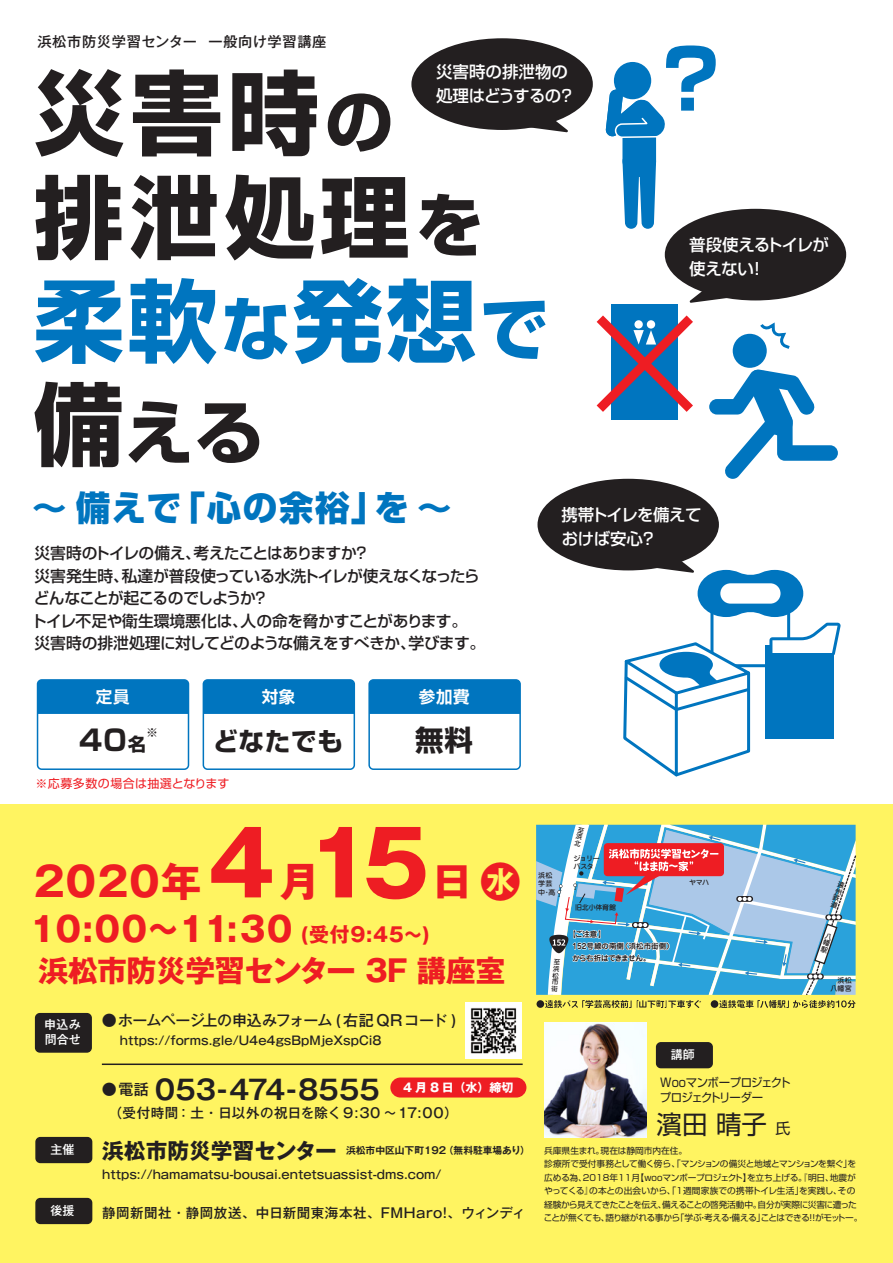
<style>
.page{position:relative;width:893px;height:1263px;background:#fff461}
.page>*{position:absolute;margin:0;border:0;box-sizing:border-box;transform-origin:0 0}
.t1{font:700 91.5px "Shin Go Pro";color:#231f20}
.t2{font:700 90px "Shin Go Pro";color:#0075bf}
.t3{font:700 90px "Shin Go Pro";color:#231f20}
.t4{font:700 69px "Shin Go Pro";color:#231f20}
.t5{font:700 40.65px "Gothic MB101 Pro";letter-spacing:.025em;color:#ee1d23}
.t6{font:800 34.5px "Shin Go Pro";letter-spacing:.04em;color:#0075bf}
.t7{font:700 34.05px "Gothic MB101 Pro";letter-spacing:.015em;color:#ee1d23}
.t8{font:700 30px "Gothic MB101 Pro";letter-spacing:-.02em;color:#ee1d23}
.t9{font:700 28.5px "Shin Go Pro";color:#231f20}
.t10{font:700 27px "Gothic MB101 Pro De";color:#231f20}
.t11{font:25.5px "Shin Go Pro";color:#231f20}
.t12{font:700 25.5px "Shin Go Pro";letter-spacing:.03em;color:#231f20}
.t13{font:700 21.75px "Gothic MB101 Pro";color:#231f20}
.t14{font:500 16.5px/24px "Shin Go Pro";letter-spacing:-.025em;color:#fff}
.t15{font:500 16.5px/24px "Shin Go Pro";color:#fff}
.t16{font:700 16.5px "Shin Go Pro De";letter-spacing:.04em;color:#fff}
.t17{font:500 15.75px/22.5px "Shin Go Pro";letter-spacing:-.03em;color:#231f20}
.t18{font:500 15px "Gothic MB101 Pro";letter-spacing:-.03em;color:#231f20}
.t19{font:500 14.25px "Gothic MB101 Pro";letter-spacing:.045em;color:#231f20}
.t20{font:500 13.5px "Gothic MB101 Pro";letter-spacing:.03em;color:#231f20}
.t21{font:500 12px "Gothic MB101 Pro";color:#231f20}
.t22{font:12px/14.4px "Shin Go Pro";letter-spacing:-.05em;color:#231f20;scale:.95 1}
.t23{font:12px "Shin Go Pro";letter-spacing:.035em;color:#ee1d23}
.t24{font:500 12px/14.4px "Gothic MB101 Pro";letter-spacing:.005em;color:#fff}
.t25{font:700 12px "Gothic MB101 Pro";color:#fff}
.t26{font:700 12px "Shin Go Pro";color:#231f20}
.t27{font:700 9.75px "Gothic MB101 Pro De";color:#231f20}
.t28{font:8.7px/13.5px "Shin Go Pro";letter-spacing:-.03em;color:#231f20}
.t29{font:700 7.5px/12px "Jun 501 Pro";color:#231f20}
.t30{font:500 6.9px/8.1px "Jun 34 Pro";letter-spacing:-.025em;color:#231f20}
.s1{font-size:69px}
.s2{font-size:90px}
.s3{font-size:18px}
.s4{font-size:89.4px}
.s5{font-size:19.95px}
.s6{font-size:15px}
</style>
<div class="page">
<div style="left:0;top:0;width:893px;height:804px;background:#fff"></div>
<div style="left:36px;top:1138px;width:56px;height:24px;background:#231f20;border-radius:4px"></div>
<div style="left:35px;top:1137px;width:57px;height:26px;border:2px solid #231f20;border-radius:4px"></div>
<div style="left:36px;top:1198px;width:56px;height:25px;background:#231f20;border-radius:4px"></div>
<div style="left:35px;top:1198px;width:57px;height:26px;border:2px solid #231f20;border-radius:4px"></div>
<img style="left:544px;top:1023px;width:102px;height:114px">
<div style="left:657px;top:1043px;width:55px;height:24px;background:#231f20;border-radius:4px"></div>
<div style="left:656px;top:1042px;width:57px;height:26px;border:2px solid #231f20;border-radius:4px"></div>
<div style="left:36px;top:1014px;width:55px;height:38px;background:#231f20;border-radius:4px"></div>
<div style="left:35px;top:1013px;width:57px;height:40px;border:2px solid #231f20;border-radius:4px"></div>
<hr style="left:102px;top:1063px;width:421px;height:2px;background:#231f20">
<div style="left:390px;top:1077px;width:136px;height:20px;background:#ee1d23;border-radius:10px"></div>
<img style="left:466px;top:1003px;width:55px;height:55px">
<div style="left:665px;top:209px;width:181px;height:91px;background:#231f20;border-radius:50%"></div>
<div style="left:537px;top:479px;width:182px;height:91px;background:#231f20;border-radius:50%"></div>
<div style="left:411px;top:38px;width:182px;height:92px;background:#231f20;border-radius:50%"></div>
<svg style="left:510px;top:115px;width:58px;height:17px"></svg>
<div style="left:368px;top:679px;width:153px;height:91px;border:2px solid #0075bf;border-radius:4px"></div>
<div style="left:369px;top:680px;width:151px;height:34px;background:#0075bf"></div>
<div style="left:37px;top:679px;width:152px;height:91px;border:2px solid #0075bf;border-radius:4px"></div>
<div style="left:38px;top:680px;width:150px;height:34px;background:#0075bf"></div>
<div style="left:203px;top:679px;width:152px;height:91px;border:2px solid #0075bf;border-radius:4px"></div>
<div style="left:203px;top:680px;width:151px;height:34px;background:#0075bf"></div>
<svg style="left:596px;top:282px;width:242px;height:197px"></svg>
<svg style="left:622px;top:552px;width:219px;height:225px"></svg>
<svg style="left:606px;top:45px;width:110px;height:184px"></svg>
<svg style="left:536px;top:825px;width:321px;height:183px;background:#81b2ca"></svg>
<h3 class="t19" style="left:37px;top:29px;width:291px">浜松市防災学習センター 一般向け学習講座</h3>
<h1 class="t1" style="left:34px;top:40px;width:361px">災害時<span class="s1">の</span></h1>
<h3 class="t15" style="left:436px;top:57px;width:140px">災害時の排泄物の処理はどうするの？</h3>
<h2 class="t3" style="left:34px;top:146px;width:452px">排泄処理<span class="s1">を</span></h2>
<h2 class="t2" style="left:34px;top:250px;width:517px">柔軟<span class="s1">な</span>発想<span class="s1">で</span></h2>
<h3 class="t4" style="left:34px;top:378px;width:232px"><span class="s2">備</span>える</h3>
<h3 class="t14" style="left:689px;top:231px;width:141px">普段使えるトイレが使えない！</h3>
<h3 class="t6" style="left:32px;top:480px;width:421px">～備えで「心の余裕」を～</h3>
<h3 class="t17" style="left:31px;top:540px;width:456px">災害時のトイレの備え、考えたことはありますか?<br>災害発生時、私達が普段使っている水洗トイレが使えなくなったらどんなことが起こるのでしようか?<br>トイレ不足や衛生環境悪化は、人の命を脅かすことがあります。災害時の排泄処理に対してどのような備えをすべきか、学びます。</h3>
<h3 class="t16" style="left:96px;top:683px;width:35px">定員</h3>
<h3 class="t16" style="left:262px;top:683px;width:35px">対象</h3>
<h3 class="t16" style="left:419px;top:683px;width:52px">参加費</h3>
<h3 class="t9" style="left:79px;top:717px;width:68px">40<span class="s3">名</span></h3>
<h3 class="t26" style="left:146px;top:723px;width:13px">※</h3>
<h3 class="t12" style="left:213px;top:721px;width:131px">どなたでも</h3>
<h3 class="t9" style="left:415px;top:717px;width:60px">無料</h3>
<h3 class="t23" style="left:35px;top:773px;width:195px">※応募多数の場合は抽選となります</h3>
<h3 class="t5" style="left:34px;top:848px;width:488px">2020年<span class="s4">4</span>月<span class="s4">15</span>日水</h3>
<h3 class="t7" style="left:30px;top:901px;width:401px">10:00～11:30 <span class="s5">(受付9:45～)</span></h3>
<h3 class="t8" style="left:38px;top:946px;width:468px">浜松市防災学習センター 3F 講座室</h3>
<h3 class="t24" style="left:44px;top:1016px;width:38px">申込み問合せ</h3>
<h3 class="t18" style="left:102px;top:1008px;width:356px">●ホームページ上の申込みフォーム (右記 QRコード )</h3>
<h3 class="t21" style="left:120px;top:1031px;width:263px">https://forms.gle/U4e4gsBpMjeXspCi8</h3>
<h3 class="t10" style="left:102px;top:1067px;width:280px"><sup>●電話</sup> 053-474-8555</h3>
<h3 class="t20" style="left:109px;top:1101px;width:350px">（受付時間：土・日以外の祝日を除く9:30 ～17:00）</h3>
<h3 class="t25" style="left:403px;top:1077px;width:112px">4 月 8 日（水）締切</h3>
<h3 class="t24" style="left:50px;top:1141px;width:25px">主催</h3>
<h3 class="t13" style="left:102px;top:1132px;width:236px">浜松市防災学習センター</h3>
<p class="t27" style="left:346px;top:1142px;width:185px">浜松市中区山下町192（無料駐車場あり）</p>
<h3 class="t21" style="left:102px;top:1165px;width:341px">https://hamamatsu-bousai.entetsuassist-dms.com/</h3>
<h3 class="t24" style="left:50px;top:1202px;width:25px">後援</h3>
<h3 class="t20" style="left:102px;top:1202px;width:425px">静岡新聞社・静岡放送、中日新聞東海本社、FMHaro!、ウィンディ</h3>
<h3 class="t14" style="left:561px;top:500px;width:142px">携帯トイレを備えておけば安心?</h3>
<p class="t30" style="left:538px;top:871px;width:19px">浜松学芸中･高</p>
<p class="t30" style="left:573px;top:854px;width:28px">ジョリーパスタ</p>
<p class="t30" style="left:575px;top:903px;width:42px">旧北小体育館</p>
<p class="t29" style="left:572px;top:927px;width:103px;text-indent:-4px">【ご注意】<br>152号線の南側（浜松市街側）から右折はできません。</p>
<p class="t30" style="left:689px;top:878px;width:22px">ヤマハ</p>
<h3 class="t24" style="left:671px;top:1046px;width:25px">講師</h3>
<h3 class="t22" style="left:660px;top:1074px;width:139px">Wooマンボープロジェクトプロジェクトリーダー</h3>
<p class="t30" style="left:839px;top:880px;width:5px;line-height:6.9px;text-align:justify;rotate:19deg">遠州鉄道</p>
<p class="t30" style="left:830px;top:976px;width:23px;text-align:right">浜松八幡宮</p>
<h3 class="t11" style="left:657px;top:1103px;width:135px">濱田 晴子 <span class="s6">氏</span></h3>
<p class="t28" style="left:544px;top:1142px;width:320px">兵庫県生まれ。現在は静岡市内在住。<br>診療所で受付事務として働く傍ら、「マンションの備災と地域とマンションを繋ぐ」を広める為、2018年11月【wooマンボープロジェクト】を立ち上げる。『明日、地震がやってくる』の本との出会いから、「１週間家族での携帯トイレ生活」を実践し、その経験から見えてきたことを伝え、備えることの啓発活動中。自分が実際に災害に遭ったことが無くても、語り継がれる事から「学ぶ・考える・備える」ことはできる！！がモットー。</p>
</div>
